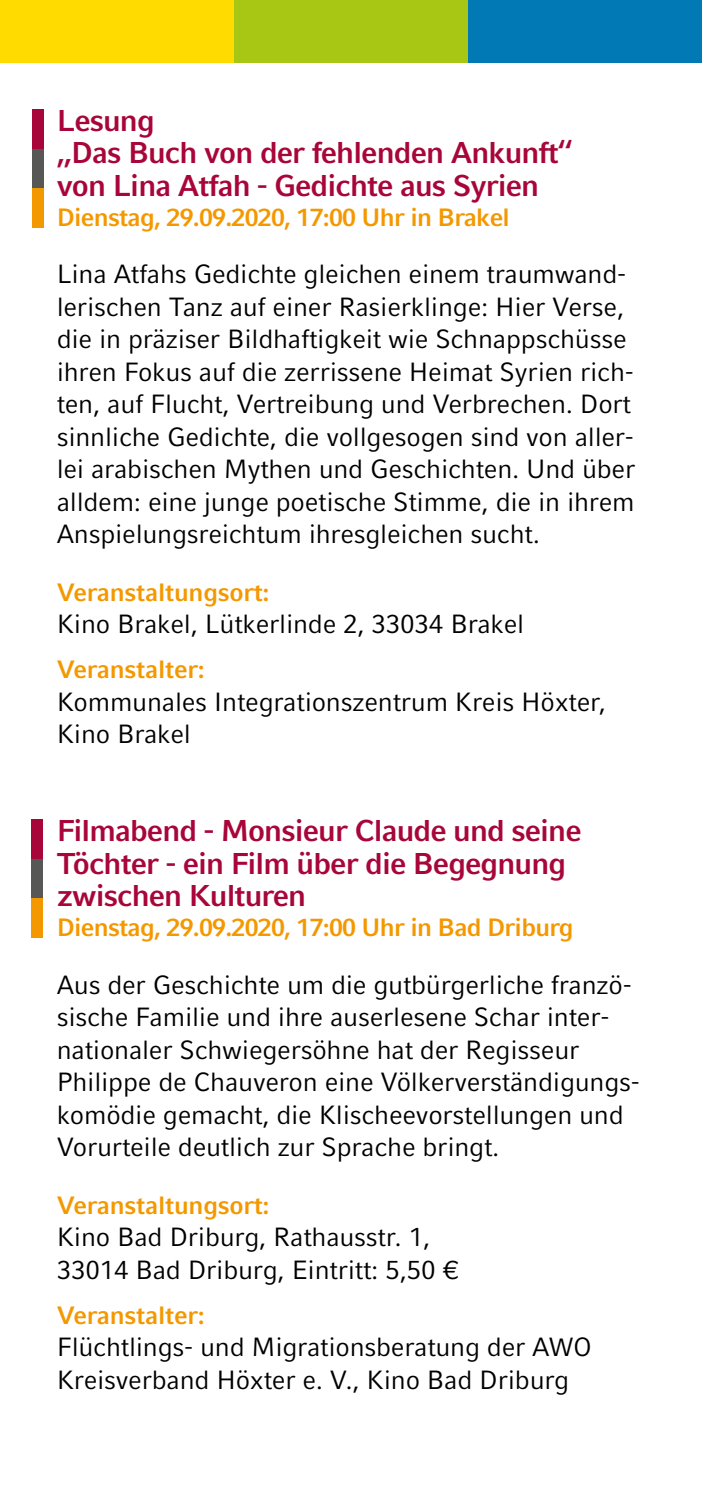
<style>
.page{position:relative;width:702px;height:1489px;background:#fff}
.page>*{position:absolute;margin:0;border:0;box-sizing:border-box;transform-origin:0 0}
.t1{font:700 30px/32.5px "Compatil Fact LT Pro";letter-spacing:-.03em;color:#a8063a}
.t2{font:26.25px/32.5px "Compatil Fact LT Pro";letter-spacing:-.01em;color:#000}
.t3{font:700 25px "Compatil Fact LT Pro";letter-spacing:-.03em;color:#f49800}
.t4{font:700 25px "Compatil Fact LT Pro";letter-spacing:-.01em;color:#f49800}
</style>
<div class="page">
<div style="left:32px;top:148px;width:11px;height:40px;background:#575756"></div>
<div style="left:32px;top:109px;width:11px;height:39px;background:#a8063a"></div>
<div style="left:32px;top:188px;width:11px;height:39px;background:#f49800"></div>
<div style="left:31px;top:858px;width:12px;height:40px;background:#575756"></div>
<div style="left:31px;top:819px;width:12px;height:39px;background:#a8063a"></div>
<div style="left:31px;top:898px;width:12px;height:39px;background:#f49800"></div>
<div style="left:234px;top:0;width:234px;height:62px;background:#a8c714"></div>
<div style="left:468px;top:0;width:234px;height:62px;background:#0179b5"></div>
<div style="left:0;top:0;width:234px;height:62px;background:#ffdb00"></div>
<p class="t1" style="left:57px;top:104px;width:518px">Lesung<br>„Das Buch von der fehlenden Ankunft“ von Lina Atfah - Gedichte aus Syrien</p>
<p class="t3" style="left:57px;top:202px;width:454px">Dienstag, 29.09.2020, 17:00 Uhr in Brakel</p>
<p class="t2" style="left:57px;top:258px;width:580px">Lina Atfahs Gedichte gleichen einem traumwand&shy;lerischen Tanz auf einer Rasierklinge: Hier Verse, die in präziser Bildhaftigkeit wie Schnappschüsse ihren Fokus auf die zerrissene Heimat Syrien rich&shy;ten, auf Flucht, Vertreibung und Verbrechen. Dort sinnliche Gedichte, die vollgesogen sind von aller&shy;lei arabischen Mythen und Geschichten. Und über alldem: eine junge poetische Stimme, die in ihrem Anspielungsreichtum ihresgleichen sucht.</p>
<p class="t4" style="left:57px;top:577px;width:214px">Veranstaltungsort:</p>
<p class="t2" style="left:57px;top:608px;width:469px">Kino Brakel, Lütkerlinde 2, 33034 Brakel</p>
<p class="t4" style="left:57px;top:655px;width:150px">Veranstalter:</p>
<p class="t2" style="left:57px;top:685px;width:551px">Kommunales Integrationszentrum Kreis Höxter,<br>Kino Brakel</p>
<p class="t1" style="left:57px;top:814px;width:526px">Filmabend - Monsieur Claude und seine<br>Töchter - ein Film über die Begegnung zwischen Kulturen</p>
<p class="t3" style="left:57px;top:912px;width:518px">Dienstag, 29.09.2020, 17:00 Uhr in Bad Driburg</p>
<p class="t2" style="left:57px;top:968px;width:584px">Aus der Geschichte um die gutbürgerliche franzö&shy;sische Familie und ihre auserlesene Schar inter&shy;nationaler Schwiegersöhne hat der Regisseur Philippe de Chauveron eine Völkerverständigungs&shy;komödie gemacht, die Klischeevorstellungen und Vorurteile deutlich zur Sprache bringt.</p>
<p class="t4" style="left:57px;top:1190px;width:214px">Veranstaltungsort:</p>
<p class="t2" style="left:57px;top:1220px;width:404px">Kino Bad Driburg, Rathausstr. 1,<br>33014 Bad Driburg, Eintritt: 5,50 €</p>
<p class="t4" style="left:57px;top:1300px;width:150px">Veranstalter:</p>
<p class="t2" style="left:57px;top:1330px;width:536px">Flüchtlings- und Migrationsberatung der AWO<br>Kreisverband Höxter e. V., Kino Bad Driburg</p>
</div>
